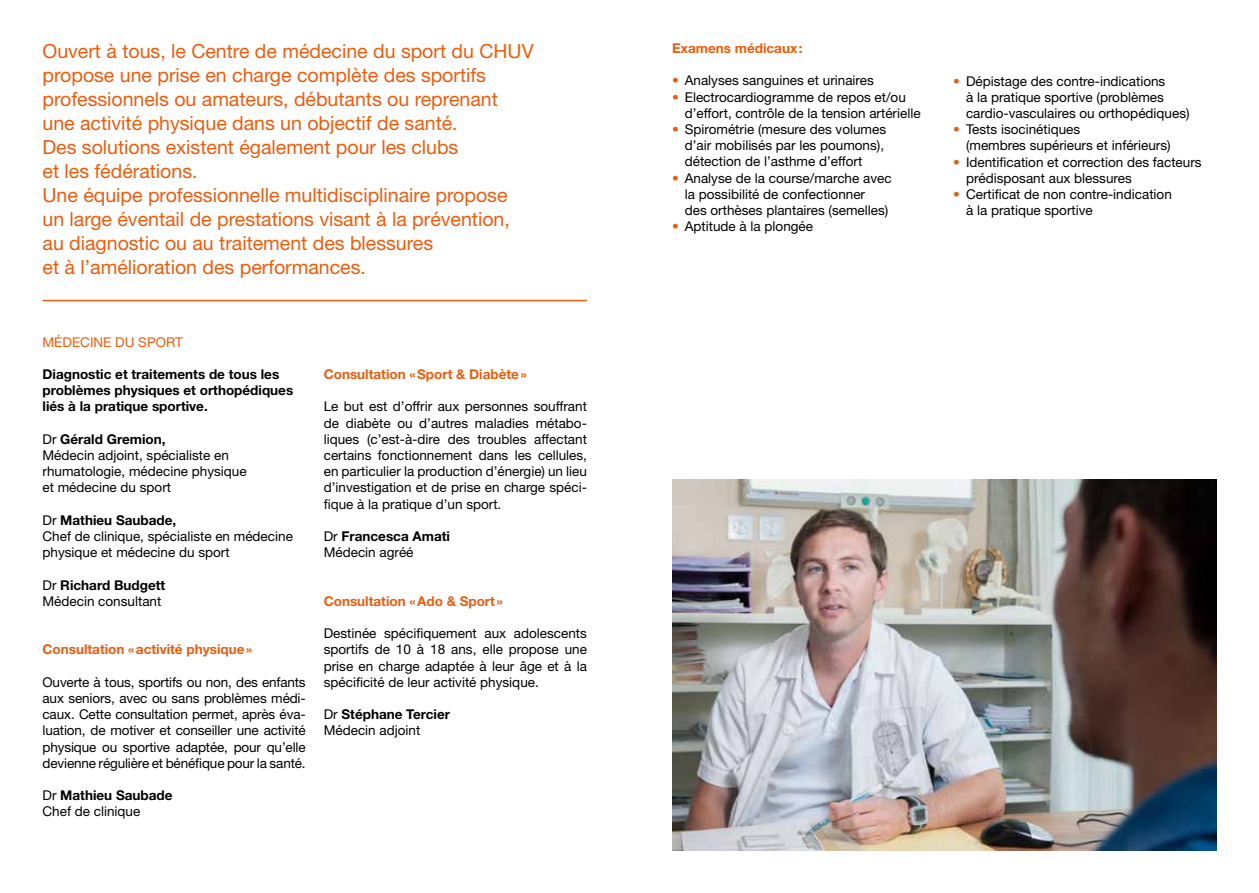
<style>
.page{position:relative;width:1259px;height:893px;background:#fff}
.page>*{position:absolute;margin:0;border:0;box-sizing:border-box;transform-origin:0 0}
.t1{font:19.5px/24px "Helvetica Neue LT";color:#e95d0f}
.t2{font:13.5px/16.2px "Helvetica Neue LT";color:#000}
.t3{font:700 13.5px "Helvetica Neue LT";color:#e95d0f}
.t4{font:700 13.5px/16.2px "Helvetica Neue LT";color:#000}
.t5{font:13.5px "Helvetica Neue LT";color:#e95d0f}
.s1{font-weight:700}
.s2{color:#e95d0f}
</style>
<div class="page">
<hr style="left:43px;top:300px;width:544px;height:1px;background:#e95d0f">
<img style="left:672px;top:479px;width:544px;height:371px">
<p class="t1" style="left:43px;top:39px;width:492px">Ouvert à tous, le Centre de médecine du sport du CHUV propose une prise en charge complète des sportifs professionnels ou amateurs, débutants ou reprenant une activité physique dans un objectif de santé.<br>Des solutions existent également pour les clubs<br>et les fédérations.<br>Une équipe professionnelle multidisciplinaire propose un large éventail de prestations visant à la prévention, au diagnostic ou au traitement des blessures<br>et à l’amélioration des performances.</p>
<p class="t5" style="left:43px;top:334px;width:142px">MÉDECINE DU SPORT</p>
<p class="t4" style="left:43px;top:366px;width:252px">Diagnostic et traitements de tous les problèmes physiques et orthopédiques liés à la pratique sportive.</p>
<p class="t2" style="left:43px;top:431px;width:206px">Dr <span class="s1">Gérald Gremion,<br></span>Médecin adjoint, spécialiste en rhumatologie, médecine physique et médecine du sport</p>
<p class="t2" style="left:43px;top:512px;width:252px">Dr <span class="s1">Mathieu Saubade,<br></span>Chef de clinique, spécialiste en médecine physique et médecine du sport</p>
<p class="t2" style="left:43px;top:576px;width:124px">Dr <span class="s1">Richard Budgett<br></span>Médecin consultant</p>
<p class="t3" style="left:43px;top:641px;width:211px">Consultation «activité physique»</p>
<p class="t2" style="left:43px;top:674px;width:265px;text-align:justify">Ouverte à tous, sportifs ou non, des enfants aux seniors, avec ou sans problèmes médi&shy;caux. Cette consultation permet, après éva&shy;luation, de motiver et conseiller une activité physique ou sportive adaptée, pour qu’elle devienne régulière et bénéfique pour la santé.</p>
<p class="t2" style="left:43px;top:787px;width:132px">Dr <span class="s1">Mathieu Saubade<br></span>Chef de clinique</p>
<p class="t3" style="left:324px;top:366px;width:204px">Consultation «Sport &amp; Diabète»</p>
<p class="t2" style="left:324px;top:398px;width:265px;text-align:justify">Le but est d’offrir aux personnes souffrant de diabète ou d’autres maladies métabo&shy;liques (c’est-à-dire des troubles affectant certains fonctionnement dans les cellules, en particulier la production d’énergie) un lieu d’investigation et de prise en charge spéci&shy;fique à la pratique d’un sport.</p>
<p class="t2" style="left:324px;top:528px;width:128px">Dr <span class="s1">Francesca Amati<br></span>Médecin agréé</p>
<p class="t3" style="left:324px;top:593px;width:180px">Consultation «Ado &amp; Sport »</p>
<p class="t2" style="left:324px;top:625px;width:265px;text-align:justify">Destinée spécifiquement aux adolescents sportifs de 10 à 18 ans, elle propose une prise en charge adaptée à leur âge et à la spécificité de leur activité physique.</p>
<p class="t2" style="left:324px;top:706px;width:128px">Dr <span class="s1">Stéphane Tercier<br></span>Médecin adjoint</p>
<p class="t3" style="left:672px;top:40px;width:132px">Examens médicaux:</p>
<p class="t2" style="left:672px;top:72px;width:203px"><span class="s2">•</span> Analyses sanguines et urinaires</p>
<p class="t2" style="left:685px;top:89px;width:237px;text-indent:-13px"><span class="s2">•</span> Electrocardiogramme de repos et/ou d’effort, contrôle de la tension artérielle</p>
<p class="t2" style="left:685px;top:121px;width:203px;text-indent:-13px"><span class="s2">•</span> Spirométrie (mesure des volumes d’air mobilisés par les poumons), détection de l’asthme d’effort</p>
<p class="t2" style="left:685px;top:170px;width:208px;text-indent:-13px"><span class="s2">•</span> Analyse de la course/marche avec la possibilité de confectionner<br>des orthèses plantaires (semelles)</p>
<p class="t2" style="left:672px;top:218px;width:143px"><span class="s2">•</span> Aptitude à la plongée</p>
<p class="t2" style="left:966px;top:72px;width:225px;text-indent:-13px"><span class="s2">•</span> Dépistage des contre-indications<br>à la pratique sportive (problèmes cardio-vasculaires ou orthopédiques)</p>
<p class="t2" style="left:966px;top:121px;width:206px;text-indent:-13px"><span class="s2">•</span> Tests isocinétiques<br>(membres supérieurs et inférieurs)</p>
<p class="t2" style="left:966px;top:153px;width:237px;text-indent:-13px"><span class="s2">•</span> Identification et correction des facteurs prédisposant aux blessures</p>
<p class="t2" style="left:966px;top:186px;width:207px;text-indent:-13px"><span class="s2">•</span> Certificat de non contre-indication à la pratique sportive</p>
</div>
